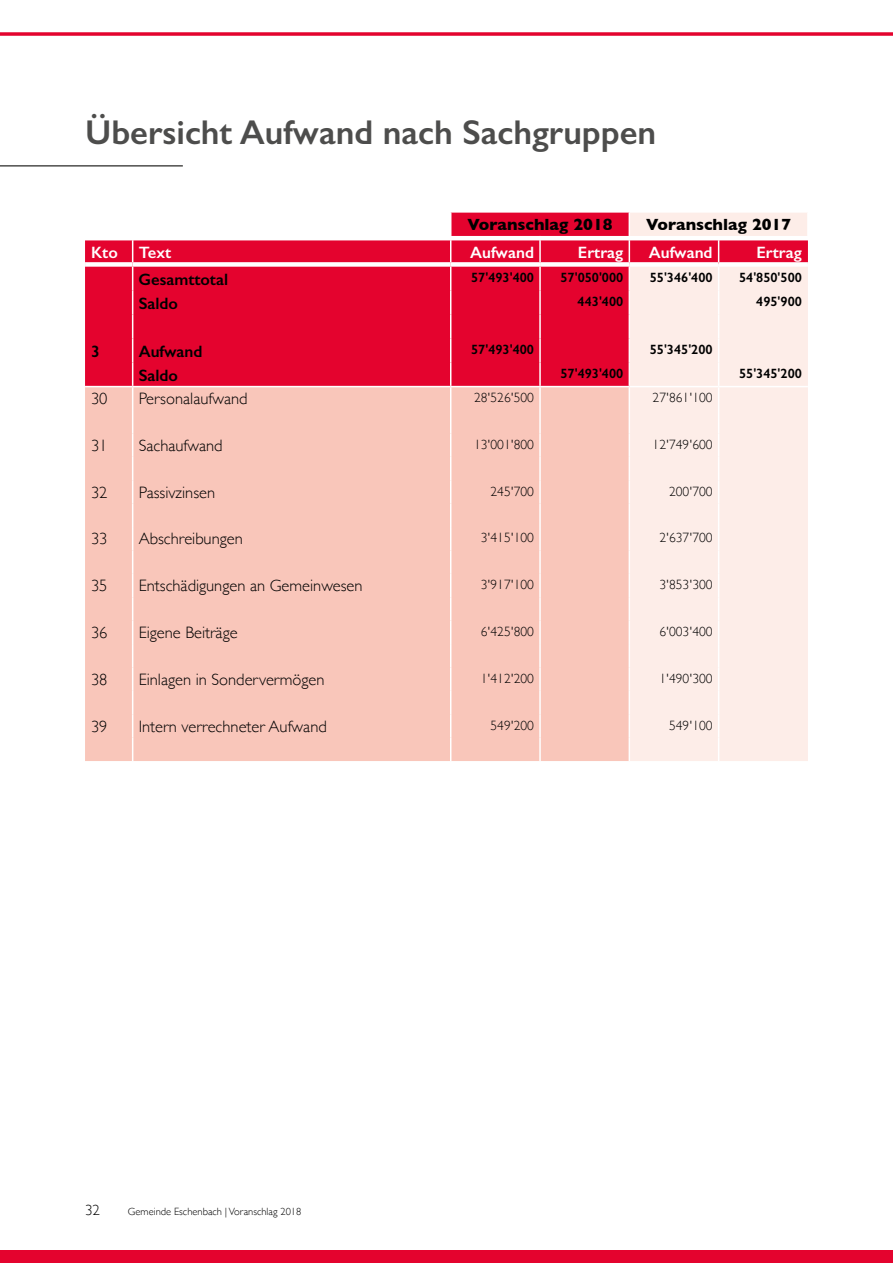
<style>
.page{position:relative;width:893px;height:1263px;background:#fff}
.page>*{position:absolute;margin:0;border:0;box-sizing:border-box;transform-origin:0 0}
.t1{font:600 34.5px "Gill Sans";color:#4d4d4c}
.t2{font:300 16.5px "Gill Sans";color:#000}
.t3{font:600 16.5px "Gill Sans";color:#fff}
.t4{font:700 16.5px "Gill Sans";color:#000}
.t5{font:600 16.5px "Gill Sans";color:#000}
.t6{font:300 15px "Gill Sans";color:#000}
.t7{font:300 13.5px "Gill Sans";color:#000}
.t8{font:600 13.5px "Gill Sans";color:#000}
.t9{font:300 10.5px "Gill Sans";color:#000}
</style>
<div class="page">
<svg style="left:85px;top:213px;width:723px;height:548px;background:#f5a7a9"></svg>
<div style="left:85px;top:262px;width:48px;height:5px;background:#fff"></div>
<div style="left:133px;top:262px;width:318px;height:5px;background:#fff"></div>
<div style="left:451px;top:262px;width:89px;height:5px;background:#fff"></div>
<div style="left:540px;top:262px;width:89px;height:5px;background:#fff"></div>
<div style="left:629px;top:262px;width:90px;height:5px;background:#fff"></div>
<div style="left:719px;top:262px;width:89px;height:5px;background:#fff"></div>
<hr style="left:85px;top:386px;width:48px;height:1px;background:#fff">
<hr style="left:133px;top:386px;width:318px;height:1px;background:#fff">
<hr style="left:451px;top:386px;width:89px;height:1px;background:#fff">
<hr style="left:540px;top:386px;width:89px;height:1px;background:#fff">
<hr style="left:629px;top:386px;width:90px;height:1px;background:#fff">
<hr style="left:719px;top:386px;width:89px;height:1px;background:#fff">
<hr style="left:0;top:33px;width:893px;height:3px;background:#e4032e">
<hr style="left:0;top:165px;width:183px;height:2px;background:#4d4d4c">
<div style="left:0;top:1250px;width:893px;height:13px;background:#e4032e"></div>
<h1 class="t1" style="left:85px;top:112px;width:573px">Übersicht Aufwand nach Sachgruppen</h1>
<p class="t4" style="left:467px;top:215px;width:147px">Voranschlag 2018</p>
<p class="t4" style="left:646px;top:215px;width:147px">Voranschlag 2017</p>
<p class="t3" style="left:91px;top:243px;width:28px">Kto</p>
<p class="t3" style="left:139px;top:243px;width:34px">Text</p>
<p class="t3" style="left:470px;top:243px;width:65px">Aufwand</p>
<p class="t3" style="left:578px;top:243px;width:47px">Ertrag</p>
<p class="t3" style="left:649px;top:243px;width:65px">Aufwand</p>
<p class="t3" style="left:757px;top:243px;width:47px">Ertrag</p>
<p class="t5" style="left:139px;top:269px;width:91px">Gesamttotal</p>
<p class="t8" style="left:471px;top:270px;width:64px">57'493'400</p>
<p class="t8" style="left:560px;top:270px;width:64px">57'050'000</p>
<p class="t8" style="left:650px;top:270px;width:64px">55'346'400</p>
<p class="t8" style="left:739px;top:270px;width:64px">54'850'500</p>
<p class="t5" style="left:139px;top:293px;width:41px">Saldo</p>
<p class="t8" style="left:578px;top:294px;width:47px">443'400</p>
<p class="t8" style="left:756px;top:294px;width:47px">495'900</p>
<p class="t5" style="left:91px;top:341px;width:10px">3</p>
<p class="t5" style="left:139px;top:341px;width:65px">Aufwand</p>
<p class="t8" style="left:471px;top:342px;width:64px">57'493'400</p>
<p class="t8" style="left:650px;top:342px;width:64px">55'345'200</p>
<p class="t5" style="left:139px;top:365px;width:41px">Saldo</p>
<p class="t8" style="left:560px;top:366px;width:64px">57'493'400</p>
<p class="t8" style="left:739px;top:366px;width:64px">55'345'200</p>
<p class="t2" style="left:91px;top:386px;width:18px">30</p>
<p class="t2" style="left:139px;top:386px;width:110px">Personalaufwand</p>
<p class="t7" style="left:474px;top:387px;width:61px">28'526'500</p>
<p class="t7" style="left:653px;top:387px;width:61px">27'861'100</p>
<p class="t2" style="left:91px;top:432px;width:18px">31</p>
<p class="t2" style="left:139px;top:432px;width:86px">Sachaufwand</p>
<p class="t7" style="left:474px;top:434px;width:61px">13'001'800</p>
<p class="t7" style="left:653px;top:434px;width:61px">12'749'600</p>
<p class="t2" style="left:91px;top:479px;width:18px">32</p>
<p class="t2" style="left:139px;top:479px;width:78px">Passivzinsen</p>
<p class="t7" style="left:491px;top:480px;width:45px">245'700</p>
<p class="t7" style="left:669px;top:480px;width:45px">200'700</p>
<p class="t2" style="left:91px;top:526px;width:18px">33</p>
<p class="t2" style="left:139px;top:526px;width:106px">Abschreibungen</p>
<p class="t7" style="left:481px;top:527px;width:55px">3'415'100</p>
<p class="t7" style="left:659px;top:527px;width:55px">2'637'700</p>
<p class="t2" style="left:91px;top:573px;width:18px">35</p>
<p class="t2" style="left:139px;top:573px;width:225px">Entschädigungen an Gemeinwesen</p>
<p class="t7" style="left:481px;top:574px;width:55px">3'917'100</p>
<p class="t7" style="left:659px;top:574px;width:55px">3'853'300</p>
<p class="t2" style="left:91px;top:620px;width:18px">36</p>
<p class="t2" style="left:139px;top:620px;width:100px">Eigene Beiträge</p>
<p class="t7" style="left:481px;top:621px;width:55px">6'425'800</p>
<p class="t7" style="left:659px;top:621px;width:55px">6'003'400</p>
<p class="t2" style="left:91px;top:666px;width:18px">38</p>
<p class="t2" style="left:139px;top:666px;width:187px">Einlagen in Sondervermögen</p>
<p class="t7" style="left:481px;top:668px;width:55px">1'412'200</p>
<p class="t7" style="left:659px;top:668px;width:55px">1'490'300</p>
<p class="t2" style="left:91px;top:713px;width:18px">39</p>
<p class="t2" style="left:139px;top:713px;width:190px">Intern verrechneter Aufwand</p>
<p class="t7" style="left:491px;top:714px;width:45px">549'200</p>
<p class="t7" style="left:669px;top:714px;width:45px">549'100</p>
<p class="t6" style="left:85px;top:1198px;width:16px">32</p>
<p class="t9" style="left:128px;top:1203px;width:175px">Gemeinde Eschenbach | Voranschlag 2018</p>
</div>
